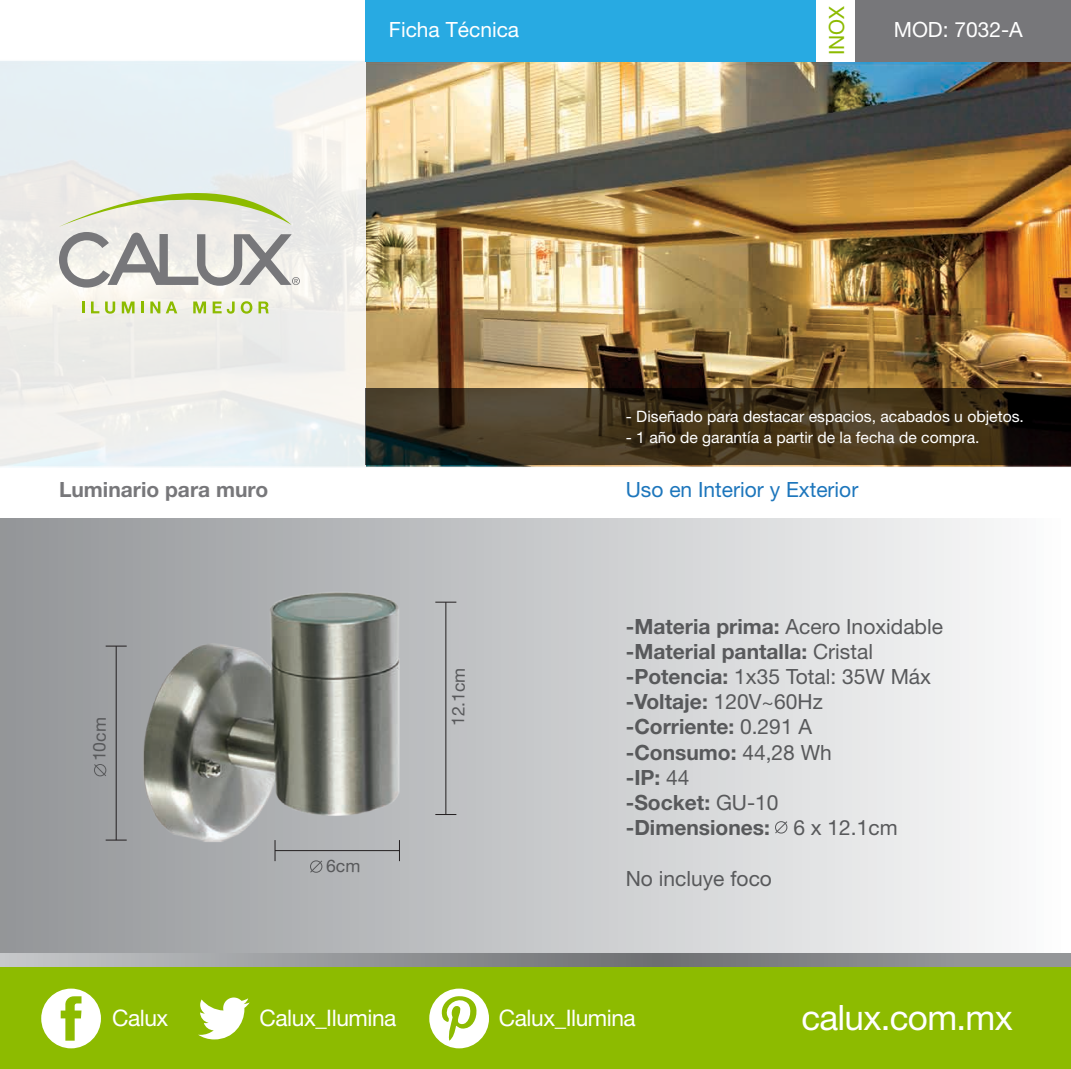
<style>
.page{position:relative;width:1071px;height:1069px;background:#fff}
.page>*{position:absolute;margin:0;border:0;box-sizing:border-box;transform-origin:0 0}
.t1{font:35px "Helvetica Neue";letter-spacing:-.02em;color:#fff}
.t2{font:22.75px "Helvetica Neue";letter-spacing:-.02em;color:#fff}
.t3{font:700 21px/25.2px "Helvetica Neue";color:#58595b}
.t4{font:21px "Helvetica Neue";color:#fff}
.t5{font:21px "Helvetica Neue";color:#1d76bc}
.t6{font:700 21px "Helvetica Neue";color:#77777a}
.t7{font:21px "Helvetica Neue";color:#58595b}
.t8{font:21px "Helvetica Neue";color:#8dbb00}
.t9{font:17.5px "Helvetica Neue";color:#58595b}
.t10{font:15.75px "Helvetica Neue";color:#fff}
.s1{font-weight:400}
</style>
<div class="page">
<div style="left:1px;top:518px;width:1069px;height:450px;background:linear-gradient(to right,#929598,#fcfdfd)"></div>
<img style="left:0;top:61px;width:1071px;height:534px">
<svg style="left:0;top:0;width:366px;height:466px"></svg>
<svg style="left:82px;top:301px;width:2px;height:12px"></svg>
<svg style="left:91px;top:301px;width:8px;height:12px"></svg>
<svg style="left:105px;top:301px;width:10px;height:13px"></svg>
<svg style="left:122px;top:301px;width:13px;height:12px"></svg>
<svg style="left:141px;top:301px;width:3px;height:12px"></svg>
<svg style="left:150px;top:301px;width:10px;height:12px"></svg>
<svg style="left:166px;top:301px;width:11px;height:12px"></svg>
<svg style="left:193px;top:301px;width:13px;height:12px"></svg>
<svg style="left:213px;top:301px;width:22px;height:13px"></svg>
<svg style="left:241px;top:301px;width:11px;height:13px"></svg>
<svg style="left:259px;top:301px;width:10px;height:12px"></svg>
<svg style="left:59px;top:152px;width:241px;height:136px"></svg>
<div style="left:366px;top:0;width:705px;height:61px;background:#28aae2"></div>
<div style="left:855px;top:0;width:216px;height:61px;background:#77777a"></div>
<div style="left:817px;top:0;width:38px;height:61px;background:#fff"></div>
<svg style="left:0;top:954px;width:1071px;height:14px"></svg>
<svg style="left:366px;top:388px;width:705px;height:76px"></svg>
<img style="left:139px;top:590px;width:268px;height:257px">
<hr style="left:445px;top:602px;width:1px;height:212px;background:#231f20">
<svg style="left:435px;top:602px;width:21px;height:1px"></svg>
<svg style="left:399px;top:840px;width:1px;height:21px"></svg>
<svg style="left:275px;top:840px;width:1px;height:21px"></svg>
<svg style="left:435px;top:814px;width:21px;height:1px"></svg>
<hr style="left:275px;top:850px;width:124px;height:1px;background:#231f20">
<svg style="left:106px;top:839px;width:21px;height:1px"></svg>
<svg style="left:106px;top:646px;width:21px;height:1px"></svg>
<hr style="left:116px;top:646px;width:1px;height:194px;background:#231f20">
<svg style="left:774px;top:820px;width:14px;height:14px"></svg>
<svg style="left:93px;top:763px;width:14px;height:14px"></svg>
<div style="left:0;top:968px;width:1071px;height:101px;background:#8dbb00"></div>
<svg style="left:41px;top:988px;width:60px;height:60px"></svg>
<svg style="left:198px;top:997px;width:52px;height:42px"></svg>
<svg style="left:429px;top:988px;width:60px;height:60px"></svg>
<svg style="left:309px;top:859px;width:50px;height:14px"></svg>
<p class="t4" style="left:389px;top:17px;width:132px">Ficha Técnica</p>
<p class="t8" style="left:824px;top:55px;width:51px;rotate:-90deg">INOX</p>
<p class="t4" style="left:894px;top:17px;width:131px">MOD: 7032-A</p>
<p class="t10" style="left:626px;top:407px;width:400px">- Diseñado para destacar espacios, acabados u objetos.</p>
<p class="t10" style="left:626px;top:428px;width:355px">- 1 año de garantía a partir de la fecha de compra.</p>
<p class="t6" style="left:59px;top:477px;width:211px">Luminario para muro</p>
<p class="t5" style="left:626px;top:477px;width:234px">Uso en Interior y Exterior</p>
<p class="t9" style="left:89px;top:761px;width:45px;rotate:-89deg">10cm</p>
<p class="t9" style="left:448px;top:726px;width:60px;rotate:-89deg">12.1cm</p>
<p class="t3" style="left:626px;top:613px;width:319px">-Materia prima: <span class="s1">Acero Inoxidable </span>-Material pantalla: <span class="s1">Cristal </span>-Potencia: <span class="s1">1x35 Total: 35W Máx </span>-Voltaje: <span class="s1">120V~60Hz<br></span>-Corriente: <span class="s1">0.291 A<br></span>-Consumo: <span class="s1">44,28 Wh<br></span>-IP: <span class="s1">44<br></span>-Socket: <span class="s1">GU-10<br></span>-Dimensiones: <span class="s1">6 x 12.1cm</span></p>
<p class="t7" style="left:626px;top:865px;width:148px">No incluye foco</p>
<p class="t2" style="left:112px;top:1004px;width:58px">Calux</p>
<p class="t2" style="left:260px;top:1004px;width:138px">Calux_Ilumina</p>
<p class="t2" style="left:499px;top:1004px;width:138px">Calux_Ilumina</p>
<h1 class="t1" style="left:801px;top:996px;width:213px">calux.com.mx</h1>
</div>
